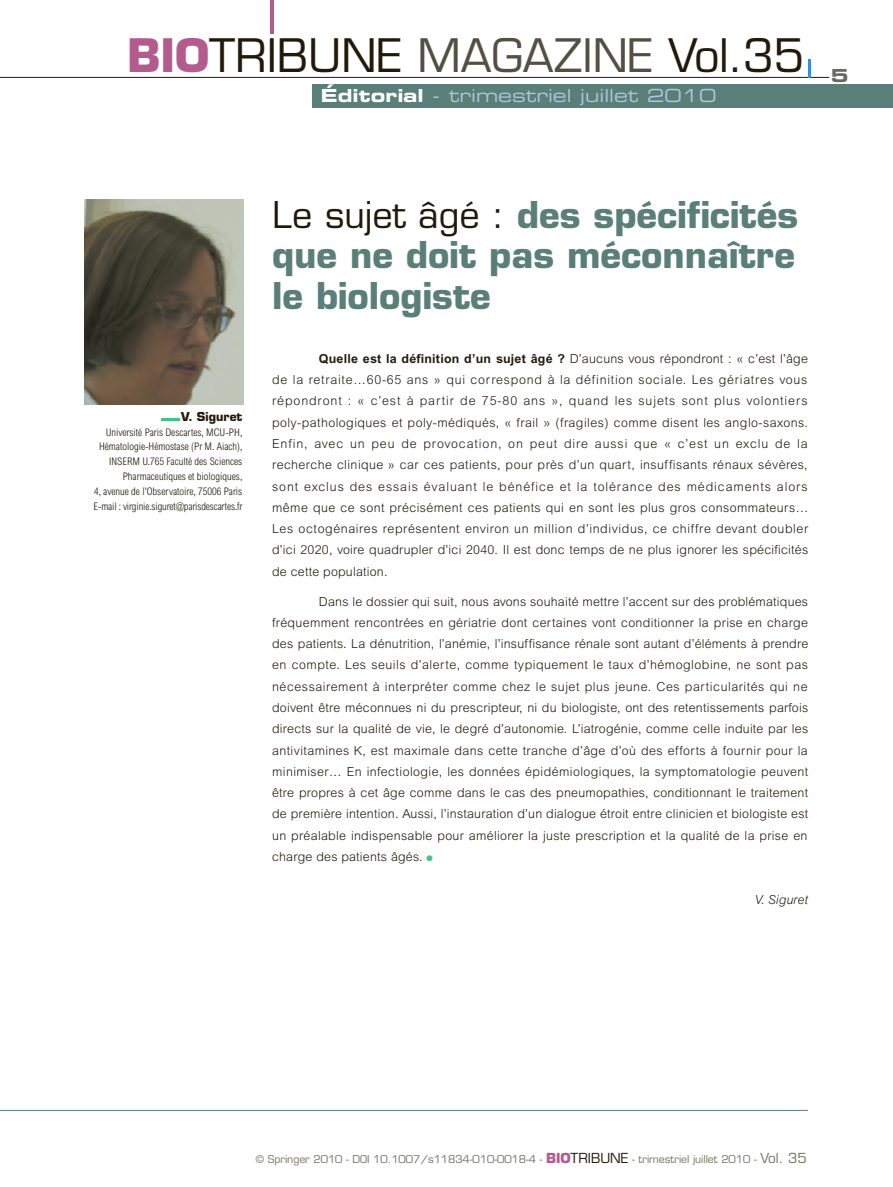
<style>
.page{position:relative;width:893px;height:1187px;background:#fff}
.page>*{position:absolute;margin:0;border:0;box-sizing:border-box;transform-origin:0 0}
.t1{font:45px "Eurostile";color:#22190a}
.t2{font:700 36px/40.5px "Eurostile";color:#5a7f78;text-align:justify}
.t3{font:18px "Eurostile Extended Two";color:#b0c6e1}
.t4{font:18px "Eurostile Bold Extended Two";color:#676a60}
.t5{font:300 12.45px/21.3px "Arial";letter-spacing:.015em;color:#22190a;text-align:justify}
.t6{font:italic 300 12.45px "Arial";letter-spacing:.015em;color:#22190a}
.t7{font:700 12px "Eurostile";color:#22190a}
.t8{font:300 condensed 10.5px/14.9px "Arial";color:#22190a;text-align:right}
.t9{font:10.5px "Eurostile";color:#757461}
.s1{font-weight:700;color:#b45b8e}
.s2{color:#535043}
.s3{font-family:"Eurostile Bold Extended Two";color:#fff}
.s4{font-weight:400;color:#22190a}
.s5{font-weight:700}
.s6{font-family:"European Pi Three";font-weight:400;color:#41c582}
.s7{font-weight:700;font-size:13.5px;color:#b45b8e}
.s8{font-size:13.5px;color:#22190a}
.s9{font-size:13.5px}
</style>
<div class="page">
<svg style="left:161px;top:418px;width:19px;height:2px"></svg>
<img style="left:84px;top:200px;width:159px;height:204px">
<div style="left:312px;top:84px;width:581px;height:24px;background:#5a7f78"></div>
<hr style="left:270px;top:0;width:4px;height:34px;background:#b45b8e">
<hr style="left:0;top:77px;width:829px;height:1px;background:#22190a">
<svg style="left:808px;top:59px;width:2px;height:18px"></svg>
<hr style="left:0;top:1109px;width:808px;height:1px;background:#5a7f78">
<h1 class="t1" style="left:127px;top:38px;width:679px"><span class="s1">BIO</span>TRIBUNE <span class="s2">MAGAZINE</span> Vol.35</h1>
<h3 class="t3" style="left:321px;top:89px;width:397px"><span class="s3">Éditorial</span> - trimestriel juillet 2010</h3>
<h3 class="t4" style="left:831px;top:69px;width:19px">5</h3>
<p class="t7" style="left:181px;top:411px;width:63px">V. Siguret</p>
<p class="t8" style="left:94px;top:425px;width:150px">Université Paris Descartes, MCU-PH, Hématologie-Hémostase (Pr M. Aiach), INSERM U.765 Faculté des Sciences Pharmaceutiques et biologiques,<br>4, avenue de l'Observatoire, 75006 Paris E-mail : virginie.siguret@parisdescartes.fr</p>
<h2 class="t2" style="left:272px;top:198px;width:528px"><span class="s4">Le sujet âgé :</span> des spécificités que ne doit pas méconnaître le biologiste</h2>
<p class="t5" style="left:272px;top:349px;width:538px;text-indent:47px"><span class="s5">Quelle est la définition d’un sujet âgé ?</span> D’aucuns vous répondront : « c’est l’âge de la retraite…60-65 ans » qui correspond à la définition sociale. Les gériatres vous répondront : « c’est à partir de 75-80 ans », quand les sujets sont plus volontiers poly-pathologiques et poly-médiqués, « frail » (fragiles) comme disent les anglo-saxons.<br>Enfin, avec un peu de provocation, on peut dire aussi que « c’est un exclu de la recherche clinique » car ces patients, pour près d’un quart, insuffisants rénaux sévères, sont exclus des essais évaluant le bénéfice et la tolérance des médicaments alors même que ce sont précisément ces patients qui en sont les plus gros consommateurs… Les octogénaires représentent environ un million d’individus, ce chiffre devant doubler d’ici 2020, voire quadrupler d’ici 2040. Il est donc temps de ne plus ignorer les spécificités de cette population.</p>
<p class="t5" style="left:272px;top:591px;width:538px;text-indent:47px">Dans le dossier qui suit, nous avons souhaité mettre l’accent sur des problématiques fréquemment rencontrées en gériatrie dont certaines vont conditionner la prise en charge des patients. La dénutrition, l’anémie, l’insuffisance rénale sont autant d’éléments à prendre en compte. Les seuils d’alerte, comme typiquement le taux d’hémoglobine, ne sont pas nécessairement à interpréter comme chez le sujet plus jeune. Ces particularités qui ne doivent être méconnues ni du prescripteur, ni du biologiste, ont des retentissements parfois directs sur la qualité de vie, le degré d’autonomie. L’iatrogénie, comme celle induite par les antivitamines K, est maximale dans cette tranche d’âge d’où des efforts à fournir pour la minimiser… En infectiologie, les données épidémiologiques, la symptomatologie peuvent être propres à cet âge comme dans le cas des pneumopathies, conditionnant le traitement de première intention. Aussi, l’instauration d’un dialogue étroit entre clinicien et biologiste est un préalable indispensable pour améliorer la juste prescription et la qualité de la prise en charge des patients âgés. <span class="s6">-</span></p>
<p class="t6" style="left:755px;top:894px;width:55px">V. Siguret</p>
<p class="t9" style="left:256px;top:1154px;width:552px">© Springer 2010 - DOI 10.1007/s11834-010-0018-4 - <span class="s7">BIO</span><span class="s8">TRIBUNE</span> - trimestriel juillet 2010 - <span class="s9">Vol. 35</span></p>
</div>
